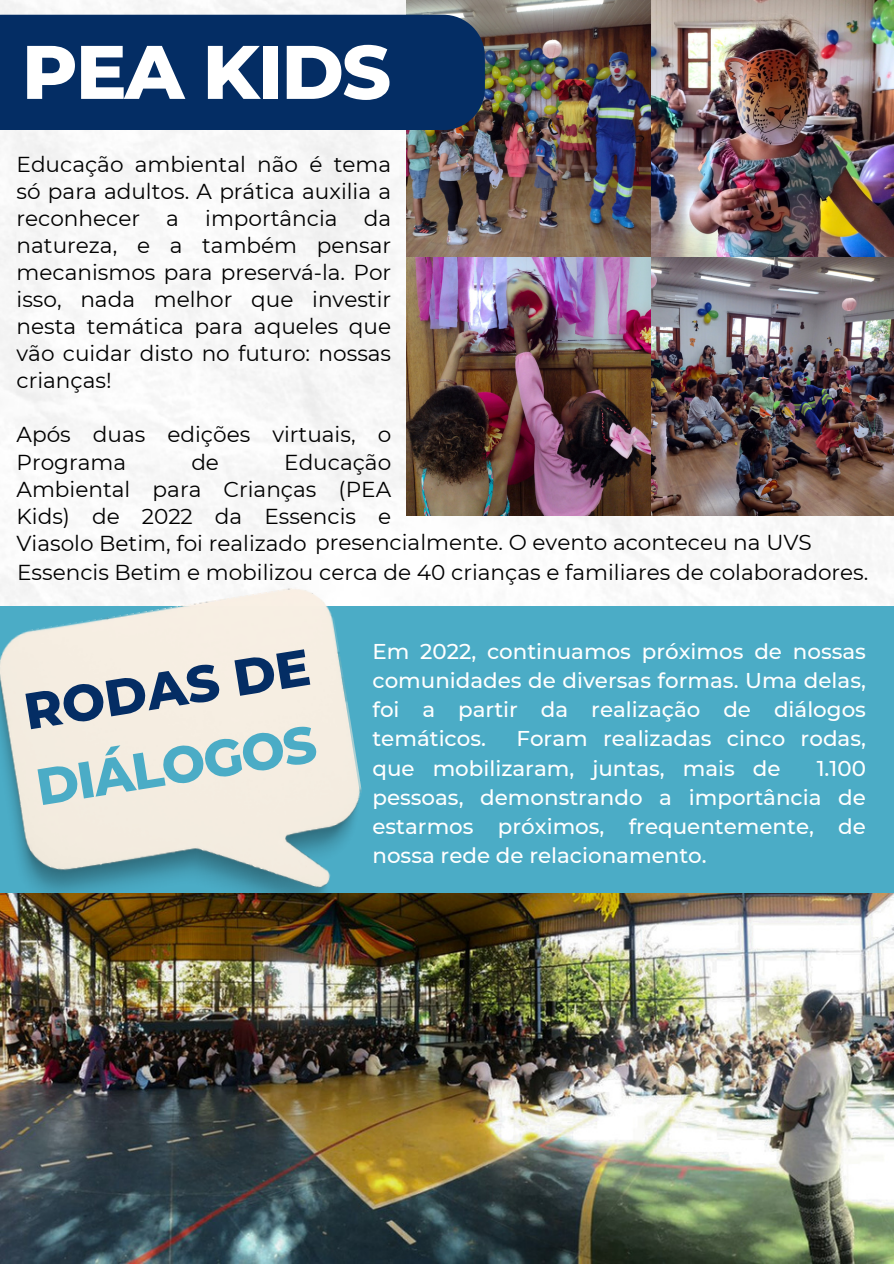
<style>
.page{position:relative;width:894px;height:1264px;background:#fff}
.page>*{position:absolute;margin:0;border:0;box-sizing:border-box;transform-origin:0 0}
.t1{font:800 75.75px "Montserrat";letter-spacing:-.025em;color:#fff}
.t2{font:800 51.45px "Montserrat";color:#4bacc6}
.t3{font:800 51.15px "Montserrat";color:#042d64}
.t4{font:21.6px/27px "Montserrat";color:#000}
.t5{font:500 21.45px/29.2px "Montserrat";color:#fff;text-align:justify}
</style>
<div class="page">
<img style="left:0;top:0;width:893px;height:604px">
<img style="left:407px;top:0;width:244px;height:515px">
<div style="left:0;top:15px;width:485px;height:115px;background:#042d64"></div>
<img style="left:651px;top:0;width:242px;height:515px">
<div style="left:0;top:605px;width:893px;height:297px;background:#4bacc6"></div>
<img style="left:0;top:893px;width:893px;height:370px">
<img style="left:0;top:582px;width:379px;height:373px">
<h1 class="t1" style="left:22px;top:26px;width:370px">PEA KIDS</h1>
<p class="t4" style="left:17px;top:151px;width:376px;text-align:justify">Educação ambiental não é tema só para adultos. A prática auxilia a reconhecer a importância da natureza, e a também pensar mecanismos para preservá-la. Por isso, nada melhor que investir nesta temática para aqueles que vão cuidar disto no futuro: nossas crianças!</p>
<p class="t4" style="left:17px;top:421px;width:376px">Após duas edições virtuais, o<br>Programa</p>
<p class="t4" style="left:17px;top:448px;width:796px;text-indent:267px">Educação<br>Ambiental para Crianças (PEA<br>Kids) de 2022 da Essencis e<br>Viasolo Betim, foi realizado presencialmente. O evento aconteceu na UVS</p>
<p class="t4" style="left:17px;top:558px;width:852px">Essencis Betim e mobilizou cerca de 40 crianças e familiares de colaboradores.</p>
<p class="t4" style="left:191px;top:448px;width:29px">de</p>
<p class="t3" style="left:20px;top:680px;width:290px;rotate:-9deg">RODAS DE</p>
<h2 class="t2" style="left:32px;top:756px;width:284px;rotate:-9deg">DIÁLOGOS</h2>
<p class="t5" style="left:372px;top:636px;width:495px">Em 2022, continuamos próximos de nossas comunidades de diversas formas. Uma delas, foi a partir da realização de diálogos temáticos.</p>
<p class="t5" style="left:372px;top:724px;width:495px;text-indent:144px">Foram realizadas cinco rodas, que mobilizaram, juntas, mais de</p>
<p class="t5" style="left:372px;top:753px;width:495px;text-indent:444px">1.100 pessoas, demonstrando a importância de estarmos próximos, frequentemente, de nossa rede de relacionamento.</p>
</div>
